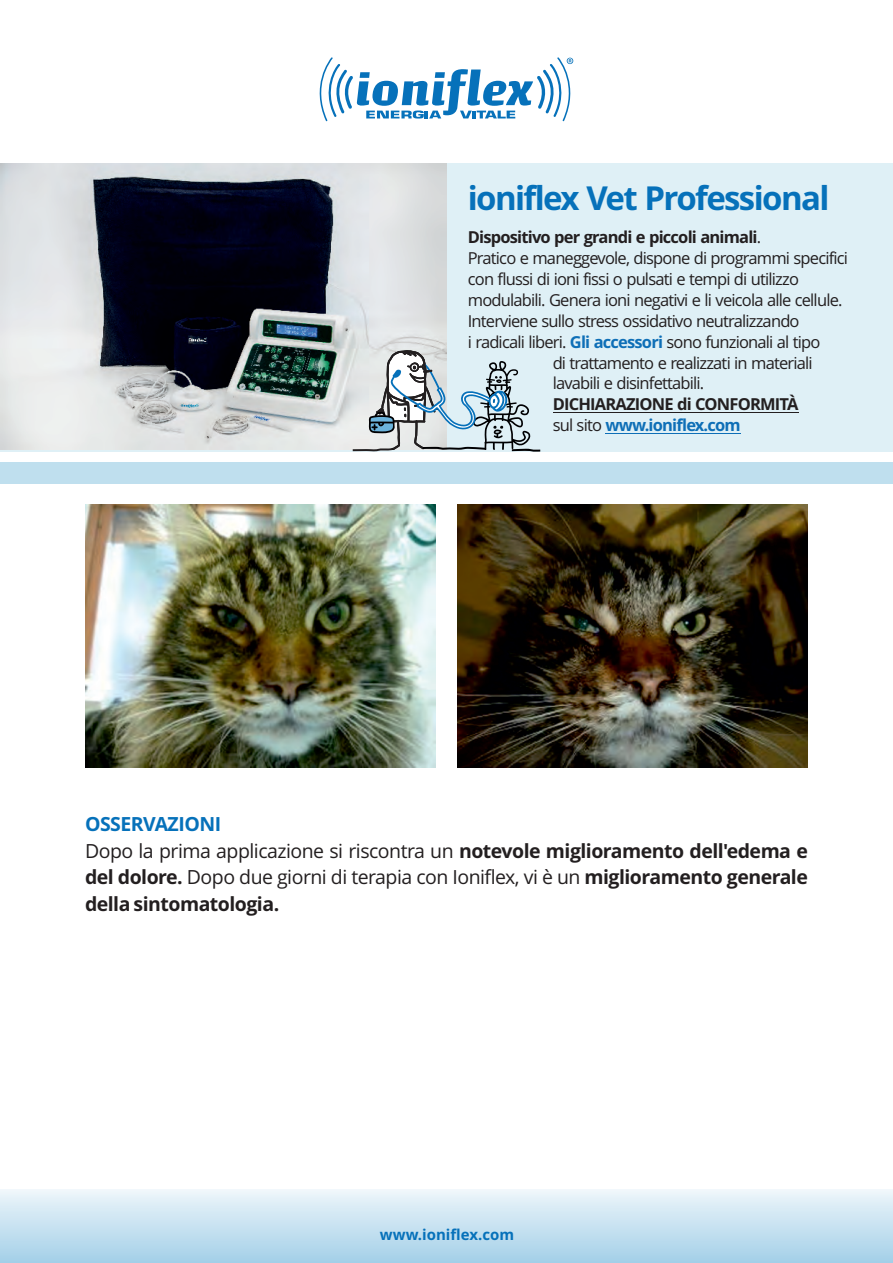
<style>
.page{position:relative;width:893px;height:1263px;background:#fff}
.page>*{position:absolute;margin:0;border:0;box-sizing:border-box;transform-origin:0 0}
.t1{font:700 33px "Open Sans";letter-spacing:-.05em;color:#0671ba}
.t2{font:700 19.5px/26.5px "Open Sans";letter-spacing:-.025em;color:#231f20}
.t3{font:16.5px "Open Sans";letter-spacing:-.05em;color:#231f20}
.t4{font:700 16.5px/20.9px "Open Sans";letter-spacing:-.05em;color:#231f20}
.t5{font:700 15px "Open Sans";color:#0671ba}
.s1{font-weight:400}
.s2{font-weight:700;color:#0e6fb7}
.s3{color:#0e6fb7}
.s4{color:#0671ba}
</style>
<div class="page">
<div style="left:0;top:164px;width:893px;height:288px;background:#dff0f6"></div>
<div style="left:0;top:462px;width:893px;height:21px;background:#bfdfee"></div>
<img style="left:457px;top:505px;width:351px;height:262px">
<img style="left:85px;top:505px;width:351px;height:262px">
<img style="left:0;top:164px;width:446px;height:285px">
<svg style="left:353px;top:350px;width:187px;height:102px"></svg>
<hr style="left:553px;top:412px;width:245px;height:1px;background:#231f20">
<hr style="left:605px;top:433px;width:136px;height:1px;background:#0e6fb7">
<svg style="left:319px;top:57px;width:255px;height:64px"></svg>
<div style="left:0;top:1190px;width:893px;height:73px;background:linear-gradient(to bottom,#edf5fa,#a3cfe8)"></div>
<h1 class="t1" style="left:468px;top:185px;width:363px">ioniflex Vet Professional</h1>
<p class="t4" style="left:468px;top:228px;width:295px">Dispositivo per grandi e piccoli animali<span class="s1">.</span></p>
<p class="t3" style="left:468px;top:251px;width:382px">Pratico e maneggevole, dispone di programmi specifici</p>
<p class="t3" style="left:468px;top:272px;width:333px">con flussi di ioni fissi o pulsati e tempi di utilizzo</p>
<p class="t3" style="left:468px;top:293px;width:376px">modulabili. Genera ioni negativi e li veicola alle cellule.</p>
<p class="t3" style="left:468px;top:314px;width:333px">Interviene sullo stress ossidativo neutralizzando</p>
<p class="t3" style="left:468px;top:335px;width:354px">i radicali liberi. <span class="s2">Gli accessori</span> sono funzionali al tipo</p>
<p class="t3" style="left:553px;top:356px;width:262px">di trattamento e realizzati in materiali</p>
<p class="t3" style="left:553px;top:377px;width:153px">lavabili e disinfettabili.</p>
<p class="t4" style="left:553px;top:396px;width:247px">DICHIARAZIONE di CONFORMITÀ <span class="s1">sul sito</span> <span class="s3">www.ioniflex.com</span></p>
<p class="t2" style="left:85px;top:813px;width:724px"><span class="s4">OSSERVAZIONI<br></span><span class="s1">Dopo la prima applicazione si riscontra un</span> notevole miglioramento dell'edema e del dolore. <span class="s1">Dopo due giorni di terapia con Ioniflex, vi è un</span> miglioramento generale della sintomatologia.</p>
<p class="t5" style="left:380px;top:1228px;width:136px">www.ioniflex.com</p>
</div>
